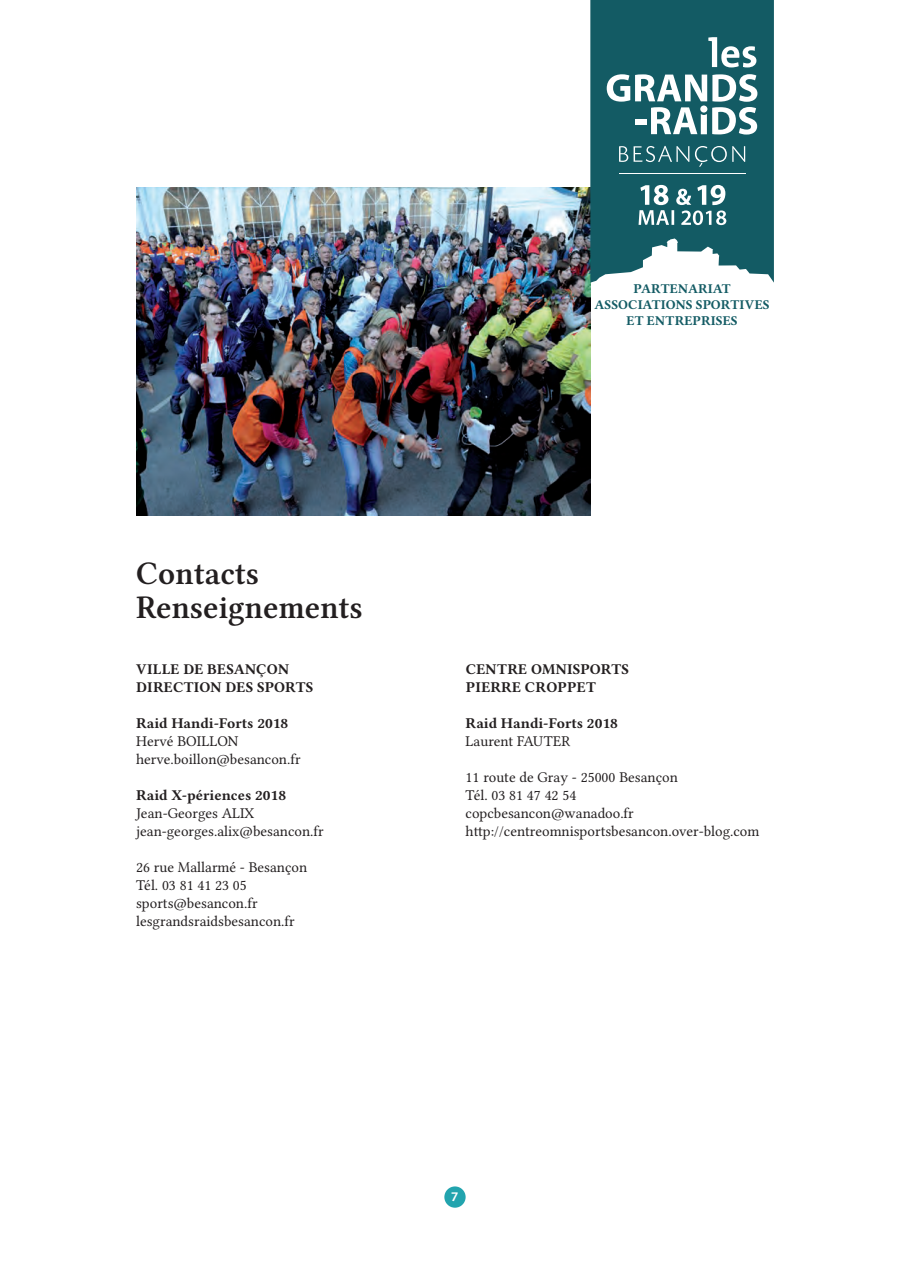
<style>
.page{position:relative;width:910px;height:1280px;background:#fff}
.page>*{position:absolute;margin:0;border:0;box-sizing:border-box;transform-origin:0 0}
.t1{font:33px/34.5px "Lin Libertine OZ";color:#231f20}
.t2{font:15px/18px "Lin Libertine O";color:#231f20}
.t3{font:15px/18px "Lin Libertine OB";letter-spacing:.005em;color:#231f20}
.t4{font:13.5px/16.2px "Lin Libertine OB";color:#135b64;text-align:center}
.t5{font:500 13.5px "Today SB";color:#fff}
</style>
<div class="page">
<img style="left:137px;top:187px;width:453px;height:328px">
<div style="left:444px;top:1186px;width:22px;height:22px;background:#22a4ae;border-radius:50%"></div>
<svg style="left:590px;top:0;width:184px;height:283px;background:#2d6d75"></svg>
<svg style="left:639px;top:185px;width:87px;height:40px"></svg>
<svg style="left:619px;top:146px;width:126px;height:21px;background:#39767d"></svg>
<hr style="left:619px;top:173px;width:126px;height:1px;background:#fff">
<svg style="left:607px;top:74px;width:150px;height:61px"></svg>
<div style="left:635px;top:119px;width:12px;height:6px;background:#fff"></div>
<svg style="left:708px;top:37px;width:48px;height:30px"></svg>
<h1 class="t1" style="left:136px;top:557px;width:228px">Contacts<br>Renseignements</h1>
<p class="t3" style="left:136px;top:660px;width:179px">VILLE DE BESANÇON<br>DIRECTION DES SPORTS</p>
<p class="t3" style="left:136px;top:714px;width:154px">Raid Handi-Forts 2018</p>
<p class="t2" style="left:136px;top:732px;width:166px">Hervé BOILLON herve.boillon@besancon.fr</p>
<p class="t3" style="left:136px;top:786px;width:152px">Raid X-périences 2018</p>
<p class="t2" style="left:136px;top:804px;width:189px">Jean-Georges ALIX jean-georges.alix@besancon.fr</p>
<p class="t2" style="left:136px;top:858px;width:173px">26 rue Mallarmé - Besançon<br>Tél. 03 81 41 23 05 sports@besancon.fr lesgrandsraidsbesancon.fr</p>
<p class="t4" style="left:595px;top:280px;width:177px">PARTENARIAT<br>ASSOCIATIONS SPORTIVES<br>ET ENTREPRISES</p>
<p class="t3" style="left:466px;top:660px;width:165px">CENTRE OMNISPORTS<br>PIERRE CROPPET</p>
<p class="t3" style="left:466px;top:714px;width:154px">Raid Handi-Forts 2018</p>
<p class="t2" style="left:466px;top:732px;width:106px">Laurent FAUTER</p>
<p class="t2" style="left:466px;top:768px;width:295px">11 route de Gray - 25000 Besançon<br>Tél. 03 81 47 42 54<br>copcbesancon@wanadoo.fr http://centreomnisportsbesancon.over-blog.com</p>
<p class="t5" style="left:451px;top:1190px;width:9px">7</p>
</div>
